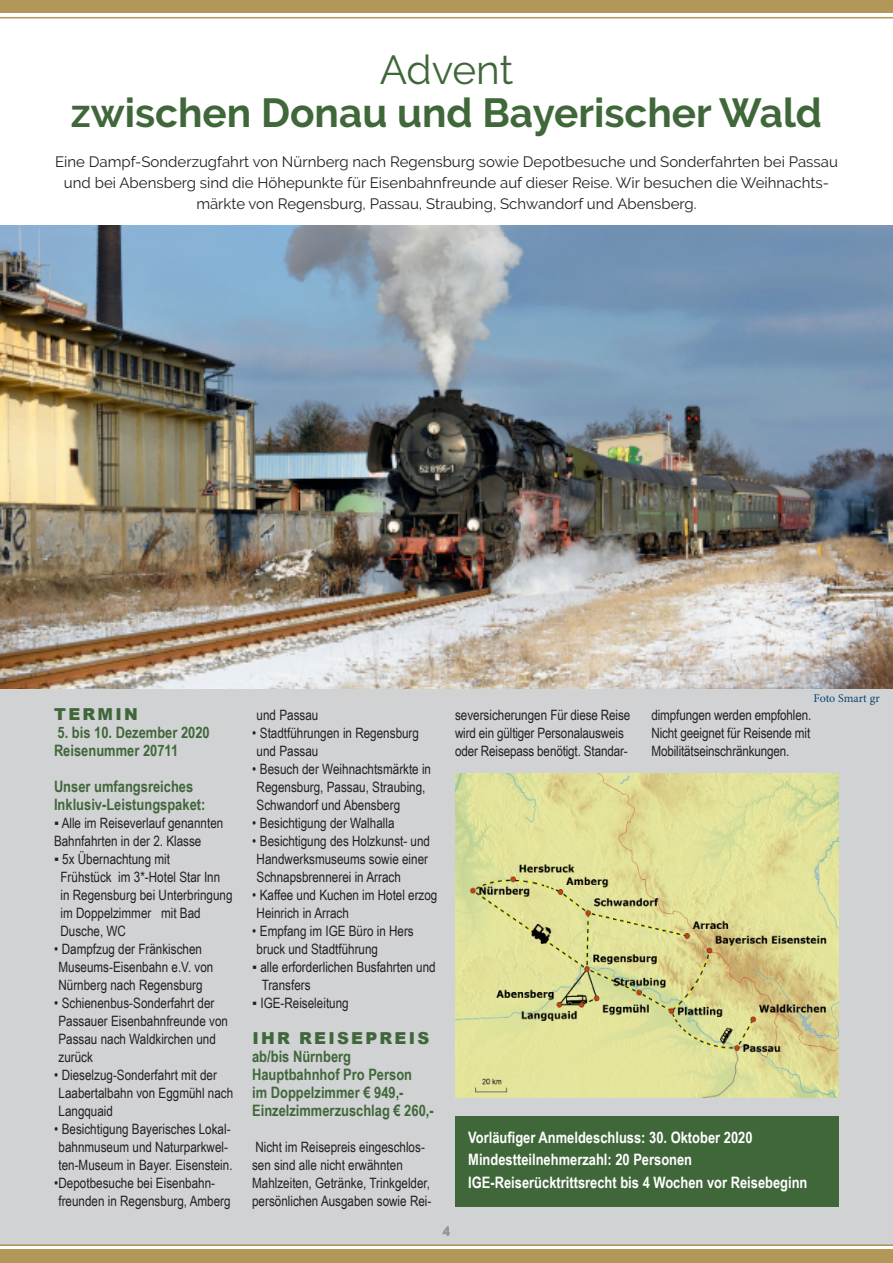
<style>
.page{position:relative;width:893px;height:1263px;background:#fff}
.page>*{position:absolute;margin:0;border:0;box-sizing:border-box;transform-origin:0 0}
._01_Headline_R{font:700 40.5px "Raleway";color:#40673a}
._01_Headline_R-2{font:40.5px "Raleway";letter-spacing:-.005em;color:#40673a}
._08_Kasten_Fließtext{font:900 16.5px "Arial";letter-spacing:.135em;color:#40673a}
._03_Termin_Reiseprei{font:900 16.5px "Arial";letter-spacing:.135em;color:#40673a}
._09_Anmeldeschluss_R{font:700 15.75px "Arial Narrow";color:#fff}
._06_Inkl_Leistung_R{font:700 15.75px "Arial Narrow";color:#40673a}
._05_Reisenummer_R{font:700 15.75px/18px "Arial Narrow";color:#40673a}
._04_Reisedatum_R{font:700 15.75px "Arial Narrow";color:#40673a}
._02_Einleitung_R{font:15px/21px "Raleway";color:#231f20;text-align:center}
._08_Kasten_Fließtext-2{font:14.25px/18px "Arial Narrow";color:#231f20}
.t1{font:700 13.5px "Arial";color:#939598}
.t2{font:12px "Minion Pro";letter-spacing:-.005em;color:#094671}
</style>
<div class="page">
<div style="left:0;top:0;width:893px;height:13px;background:#b39758"></div>
<hr style="left:0;top:17px;width:893px;height:1px;background:#b39758">
<div style="left:0;top:688px;width:893px;height:556px;background:#d1d2d4"></div>
<img style="left:0;top:225px;width:893px;height:463px">
<hr style="left:0;top:1244px;width:893px;height:2px;background:#b39758">
<div style="left:0;top:1250px;width:893px;height:13px;background:#b39758"></div>
<div style="left:455px;top:1116px;width:384px;height:90px;background:#40673a"></div>
<img style="left:455px;top:773px;width:383px;height:324px">
<p class="_01_Headline_R-2" style="left:380px;top:46px;width:135px">Advent</p>
<p class="_01_Headline_R" style="left:71px;top:90px;width:753px">zwischen Donau und Bayerischer Wald</p>
<p class="_02_Einleitung_R" style="left:55px;top:151px;width:784px">Eine Dampf-Sonderzugfahrt von Nürnberg nach Regensburg sowie Depotbesuche und Sonderfahrten bei Passau und bei Abensberg sind die Höhepunkte für Eisenbahnfreunde auf dieser Reise. Wir besuchen die Weihnachts&shy;märkte von Regensburg, Passau, Straubing, Schwandorf und Abensberg.</p>
<p class="_03_Termin_Reiseprei" style="left:54px;top:702px;width:85px">TERMIN</p>
<p class="_04_Reisedatum_R" style="left:58px;top:721px;width:154px">5. bis 10. Dezember 2020</p>
<p class="_05_Reisenummer_R" style="left:54px;top:741px;width:126px">Reisenummer 20711</p>
<p class="_05_Reisenummer_R" style="left:54px;top:777px;width:153px">Unser umfangsreiches<br>Inklusiv-Leistungspaket:</p>
<p class="_08_Kasten_Fließtext-2" style="left:54px;top:813px;width:171px">▪ Alle im Reiseverlauf genannten<br>Bahnfahrten in der 2. Klasse</p>
<p class="_08_Kasten_Fließtext-2" style="left:54px;top:849px;width:118px">▪ 5x Übernachtung mit</p>
<p class="_08_Kasten_Fließtext-2" style="left:60px;top:867px;width:161px">Frühstück im 3*-Hotel Star Inn</p>
<p class="_08_Kasten_Fließtext-2" style="left:60px;top:885px;width:174px">in Regensburg bei Unterbringung</p>
<p class="_08_Kasten_Fließtext-2" style="left:60px;top:903px;width:142px">im Doppelzimmer mit Bad</p>
<p class="_08_Kasten_Fließtext-2" style="left:60px;top:921px;width:67px">Dusche, WC</p>
<p class="_08_Kasten_Fließtext-2" style="left:58px;top:939px;width:156px;text-indent:-4px">• Dampfzug der Fränkischen<br>Museums-Eisenbahn e.V. von<br>Nürnberg nach Regensburg</p>
<p class="_08_Kasten_Fließtext-2" style="left:58px;top:993px;width:171px;text-indent:-4px">• Schienenbus-Sonderfahrt der<br>Passauer Eisenbahnfreunde von<br>Passau nach Waldkirchen und zurück</p>
<p class="_08_Kasten_Fließtext-2" style="left:58px;top:1065px;width:176px;text-indent:-4px">• Dieselzug-Sonderfahrt mit der<br>Laabertalbahn von Eggmühl nach<br>Langquaid</p>
<p class="_08_Kasten_Fließtext-2" style="left:54px;top:1119px;width:180px;text-align:center">• Besichtigung Bayerisches Lokal&shy;bahnmuseum und Naturparkwel&shy;ten-Museum in Bayer. Eisenstein.</p>
<p class="_08_Kasten_Fließtext-2" style="left:58px;top:1173px;width:174px;text-indent:-4px">•Depotbesuche bei Eisenbahn&shy;freunden in Regensburg, Amberg</p>
<p class="_08_Kasten_Fließtext-2" style="left:257px;top:705px;width:63px">und Passau</p>
<p class="_08_Kasten_Fließtext-2" style="left:257px;top:723px;width:164px;text-indent:-4px">• Stadtführungen in Regensburg und Passau</p>
<p class="_08_Kasten_Fließtext-2" style="left:257px;top:759px;width:176px;text-indent:-4px">• Besuch der Weihnachtsmärkte in<br>Regensburg, Passau, Straubing,<br>Schwandorf und Abensberg</p>
<p class="_08_Kasten_Fließtext-2" style="left:252px;top:813px;width:144px">• Besichtigung der Walhalla</p>
<p class="_08_Kasten_Fließtext-2" style="left:257px;top:831px;width:175px;text-indent:-4px">• Besichtigung des Holzkunst- und<br>Handwerksmuseums sowie einer<br>Schnapsbrennerei in Arrach</p>
<p class="_08_Kasten_Fließtext-2" style="left:257px;top:885px;width:182px;text-indent:-4px">• Kaffee und Kuchen im Hotel erzog<br>Heinrich in Arrach</p>
<p class="_08_Kasten_Fließtext-2" style="left:257px;top:921px;width:159px;text-indent:-4px">• Empfang im IGE Büro in Hers bruck und Stadtführung</p>
<p class="_08_Kasten_Fließtext-2" style="left:252px;top:957px;width:185px">▪ alle erforderlichen Busfahrten und</p>
<p class="_08_Kasten_Fließtext-2" style="left:262px;top:975px;width:50px">Transfers</p>
<p class="_08_Kasten_Fließtext-2" style="left:252px;top:993px;width:98px">▪ IGE-Reiseleitung</p>
<p class="_08_Kasten_Fließtext" style="left:252px;top:1026px;width:178px">IHR REISEPREIS</p>
<p class="_06_Inkl_Leistung_R" style="left:252px;top:1045px;width:101px">ab/bis Nürnberg</p>
<p class="_06_Inkl_Leistung_R" style="left:252px;top:1063px;width:162px">Hauptbahnhof Pro Person</p>
<p class="_06_Inkl_Leistung_R" style="left:252px;top:1081px;width:153px">im Doppelzimmer € 949,-</p>
<p class="_06_Inkl_Leistung_R" style="left:252px;top:1099px;width:183px">Einzelzimmerzuschlag € 260,-</p>
<p class="_08_Kasten_Fließtext-2" style="left:252px;top:1137px;width:181px">Nicht im Reisepreis eingeschlos&shy;sen sind alle nicht erwähnten Mahlzeiten, Getränke, Trinkgelder, persönlichen Ausgaben sowie Rei-</p>
<p class="t2" style="left:814px;top:690px;width:68px">Foto Smart gr</p>
<p class="_08_Kasten_Fließtext-2" style="left:455px;top:705px;width:177px">seversicherungen Für diese Reise wird ein gültiger Personalausweis oder Reisepass benötigt. Standar-</p>
<p class="_08_Kasten_Fließtext-2" style="left:651px;top:705px;width:161px;text-align:justify">dimpfungen werden empfohlen.<br>Nicht geeignet für Reisende mit Mobilitätseinschränkungen.</p>
<p class="_09_Anmeldeschluss_R" style="left:468px;top:1125px;width:286px">Vorläufiger Anmeldeschluss: 30. Oktober 2020</p>
<p class="_09_Anmeldeschluss_R" style="left:468px;top:1148px;width:225px">Mindestteilnehmerzahl: 20 Personen</p>
<p class="_09_Anmeldeschluss_R" style="left:468px;top:1170px;width:341px">IGE-Reiserücktrittsrecht bis 4 Wochen vor Reisebeginn</p>
<p class="t1" style="left:443px;top:1221px;width:9px">4</p>
</div>
